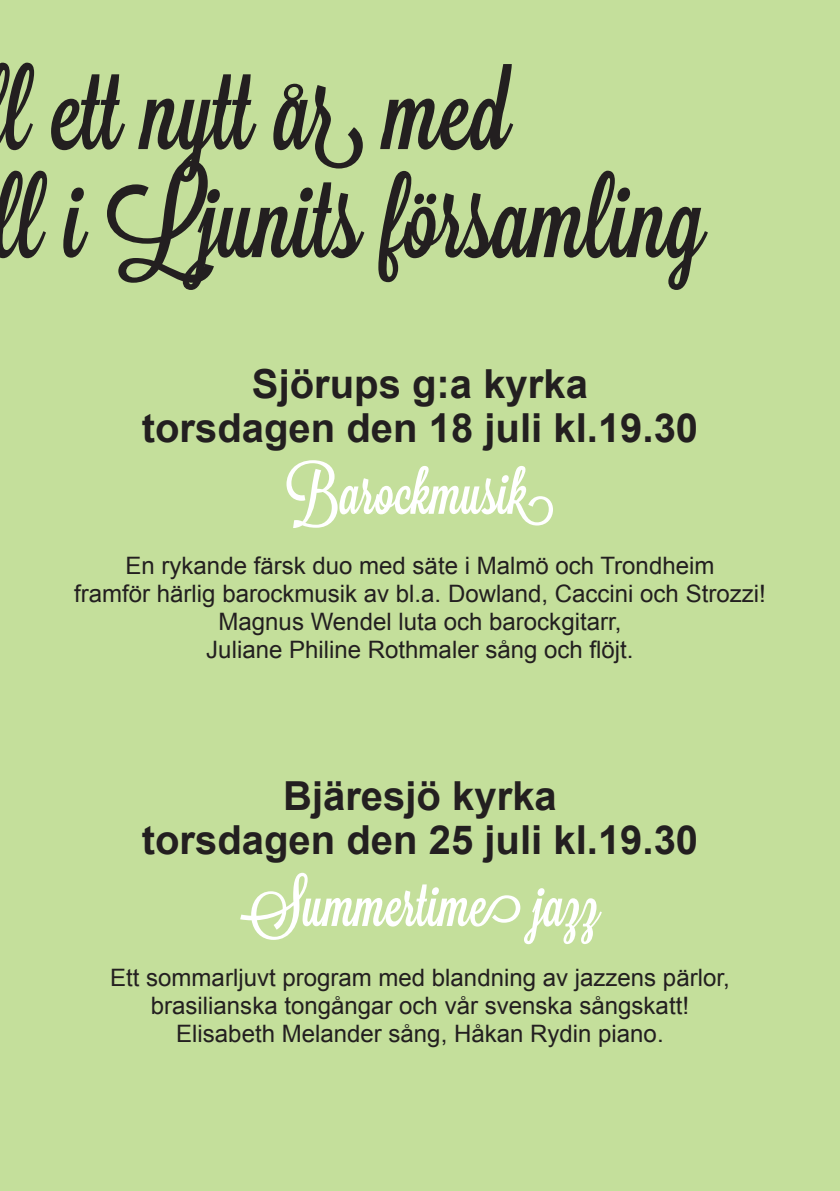
<style>
.page{position:relative;width:840px;height:1191px;background:#fff}
.page>*{position:absolute;margin:0;border:0;box-sizing:border-box;transform-origin:0 0}
.t1{font:108px/108px "Lavanderia Sturdy";color:#231f20}
.t2{font:60px "Lavanderia Sturdy";color:#fff}
.t3{font:700 40px/44px "Arial";color:#231f20;text-align:center}
.t4{font:24px/28px "Arial";color:#231f20;text-align:center}
</style>
<div class="page">
<div style="left:0;top:0;width:839px;height:1191px;background:#c4df9b"></div>
<h1 class="t1" style="left:-6px;top:58px;width:711px">l ett nytt år med<br>ll i Ljunits församling</h1>
<h3 class="t3" style="left:142px;top:363px;width:557px">Sjörups g:a kyrka<br>torsdagen den 18 juli kl.19.30</h3>
<h2 class="t2" style="left:286px;top:458px;width:268px">Barockmusik</h2>
<p class="t4" style="left:74px;top:551px;width:692px">En rykande färsk duo med säte i Malmö och Trondheim<br>framför härlig barockmusik av bl.a. Dowland, Caccini och Strozzi!<br>Magnus Wendel luta och barockgitarr,<br>Juliane Philine Rothmaler sång och flöjt.</p>
<h3 class="t3" style="left:142px;top:775px;width:557px">Bjäresjö kyrka<br>torsdagen den 25 juli kl.19.30</h3>
<h2 class="t2" style="left:240px;top:870px;width:361px">Summertime jazz</h2>
<p class="t4" style="left:110px;top:963px;width:620px">Ett sommarljuvt program med blandning av jazzens pärlor, brasilianska tongångar och vår svenska sångskatt!<br>Elisabeth Melander sång, Håkan Rydin piano.</p>
</div>
